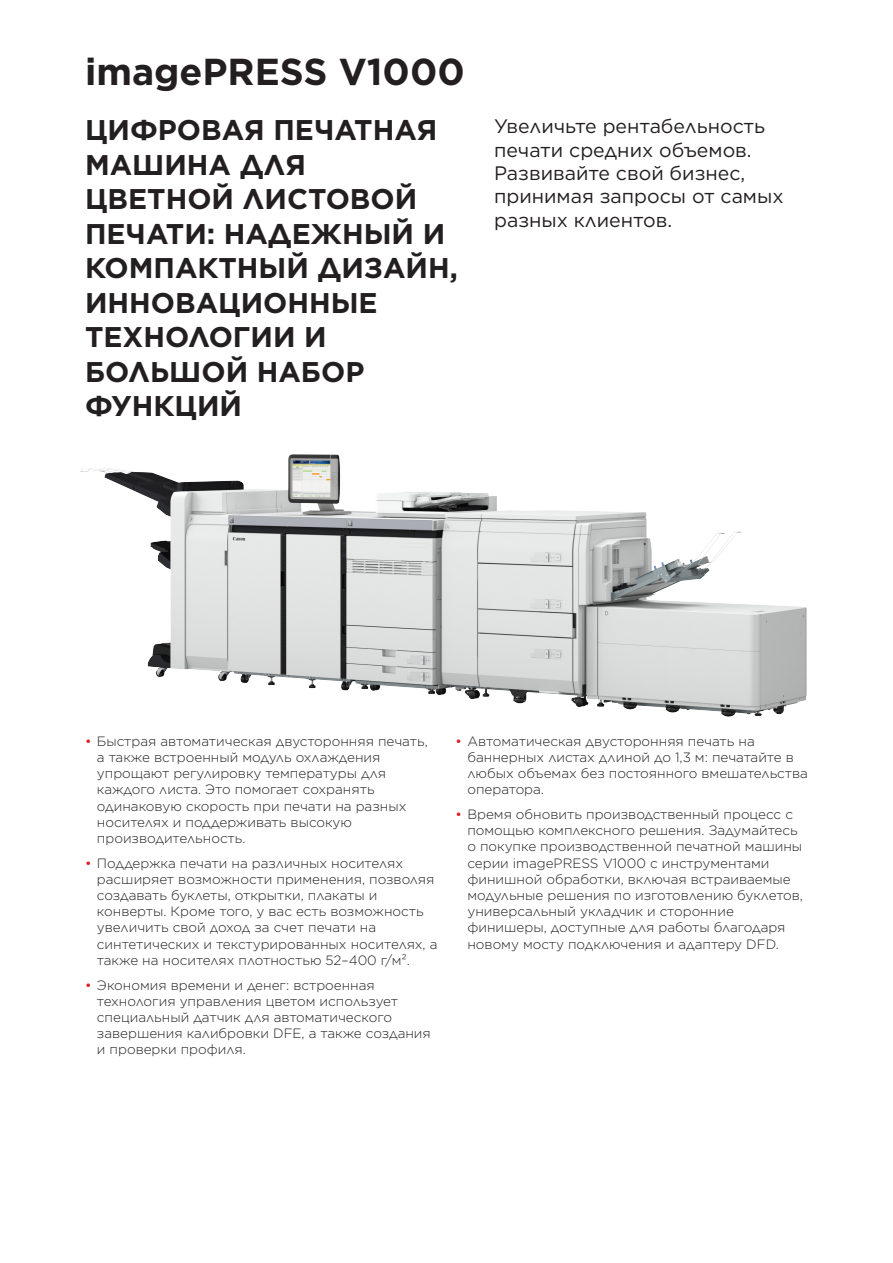
<style>
.page{position:relative;width:893px;height:1263px;background:#fff}
.page>*{position:absolute;margin:0;border:0;box-sizing:border-box;transform-origin:0 0}
.COVER_HEADER_SMALL{font:700 37.5px "Gotham";color:#231f20}
.COVER_HEADER_SMALL-2{font:700 28.5px/34.5px "Gotham";color:#231f20}
.INTRO{font:19.5px/23.4px "Gotham";color:#231f20}
.t1{font:300 13.5px/16.2px "Gotham";color:#231f20}
.s1{font-weight:400;color:#e21a21}
</style>
<div class="page">
<img style="left:81px;top:455px;width:726px;height:261px">
<p class="COVER_HEADER_SMALL" style="left:85px;top:47px;width:381px">imagePRESS V1000</p>
<p class="COVER_HEADER_SMALL-2" style="left:85px;top:113px;width:374px">ЦИФРОВАЯ ПЕЧАТНАЯ<br>МАШИНА ДЛЯ<br>ЦВЕТНОЙ ЛИСТОВОЙ<br>ПЕЧАТИ: НАДЕЖНЫЙ И<br>КОМПАКТНЫЙ ДИЗАЙН,<br>ИННОВАЦИОННЫЕ<br>ТЕХНОЛОГИИ И<br>БОЛЬШОЙ НАБОР<br>ФУНКЦИЙ</p>
<p class="INTRO" style="left:494px;top:114px;width:291px">Увеличьте рентабельность печати средних объемов.<br>Развивайте свой бизнес, принимая запросы от самых разных клиентов.</p>
<p class="t1" style="left:97px;top:732px;width:332px;text-indent:-12px"><span class="s1">•</span> Быстрая автоматическая двусторонняя печать, а также встроенный модуль охлаждения упрощают регулировку температуры для каждого листа. Это помогает сохранять одинаковую скорость при печати на разных носителях и поддерживать высокую производительность.</p>
<p class="t1" style="left:97px;top:854px;width:342px;text-indent:-12px"><span class="s1">•</span> Поддержка печати на различных носителях расширяет возможности применения, позволяя создавать буклеты, открытки, плакаты и конверты. Кроме того, у вас есть возможность увеличить свой доход за счет печати на синтетических и текстурированных носителях, а также на носителях плотностью 52–400 г/м².</p>
<p class="t1" style="left:97px;top:976px;width:335px;text-indent:-12px"><span class="s1">•</span> Экономия времени и денег: встроенная технология управления цветом использует специальный датчик для автоматического завершения калибровки DFE, а также создания и проверки профиля.</p>
<p class="t1" style="left:467px;top:732px;width:342px;text-indent:-12px"><span class="s1">•</span> Автоматическая двусторонняя печать на баннерных листах длиной до 1,3 м: печатайте в любых объемах без постоянного вмешательства оператора.</p>
<p class="t1" style="left:467px;top:806px;width:337px;text-indent:-12px"><span class="s1">•</span> Время обновить производственный процесс с помощью комплексного решения. Задумайтесь о покупке производственной печатной машины серии imagePRESS V1000 с инструментами финишной обработки, включая встраиваемые модульные решения по изготовлению буклетов, универсальный укладчик и сторонние финишеры, доступные для работы благодаря новому мосту подключения и адаптеру DFD.</p>
</div>
